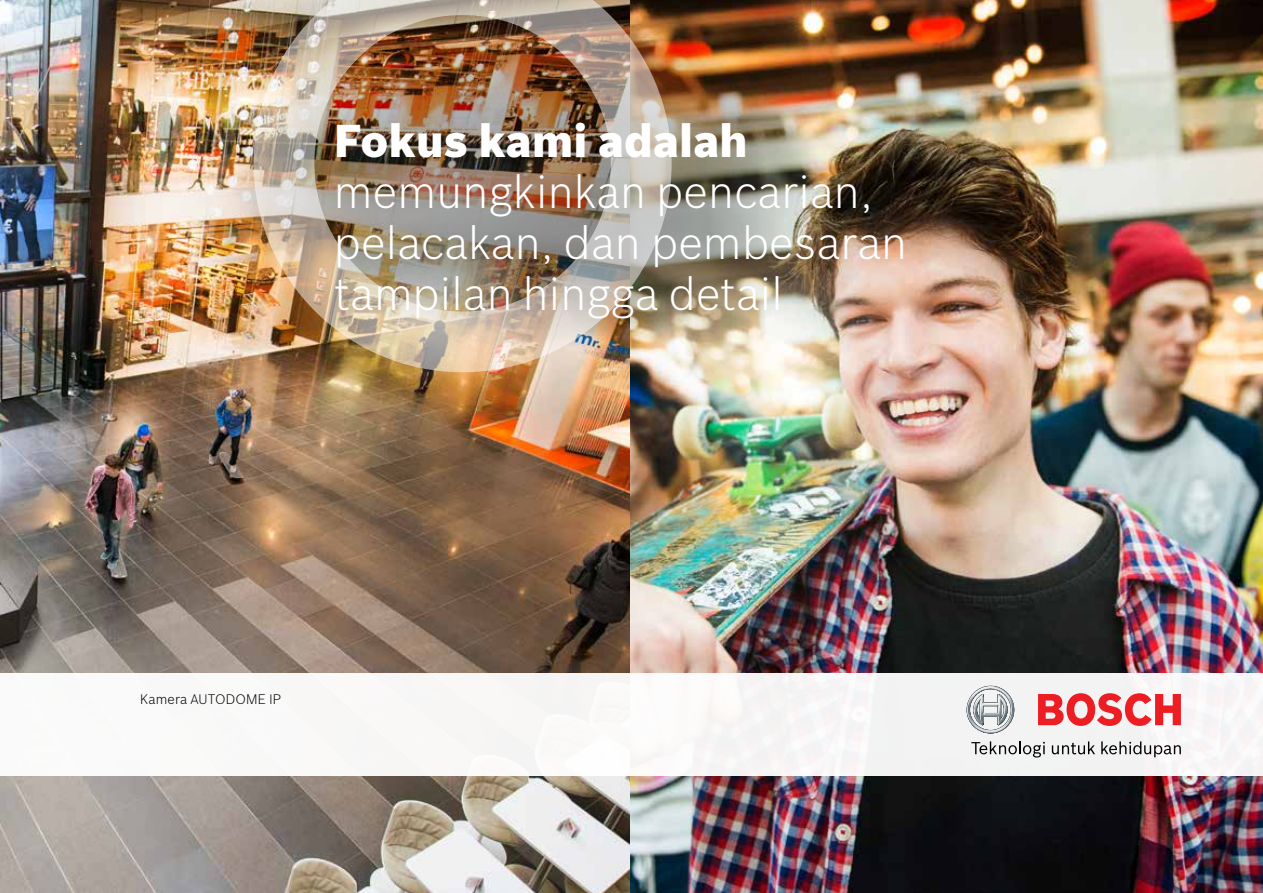
<style>
.page{position:relative;width:1263px;height:893px;background:#fff}
.page>*{position:absolute;margin:0;border:0;box-sizing:border-box;transform-origin:0 0}
.t1{font:300 45px/51px "Bosch Sans";letter-spacing:.005em;color:#fff}
.t2{font:900 45px "Bosch Sans";letter-spacing:.005em;color:#fff}
.t3{font:300 13.5px "Bosch Sans";letter-spacing:.01em;color:#000}
</style>
<div class="page">
<img style="left:0;top:0;width:630px;height:893px">
<img style="left:630px;top:0;width:633px;height:893px">
<div style="left:0;top:674px;width:1263px;height:102px;background:#f9f8f7"></div>
<svg style="left:966px;top:686px;width:48px;height:47px"></svg>
<svg style="left:1038px;top:693px;width:143px;height:33px"></svg>
<svg style="left:971px;top:741px;width:74px;height:16px"></svg>
<svg style="left:1052px;top:741px;width:43px;height:13px"></svg>
<svg style="left:1101px;top:741px;width:80px;height:16px"></svg>
<img style="left:231px;top:15px;width:592px;height:333px;border-radius:50%">
<svg style="left:349px;top:193px;width:485px;height:148px;background:#9a917f"></svg>
<img style="left:254px;top:0;width:418px;height:372px">
<p class="t2" style="left:334px;top:113px;width:415px">Fokus kami adalah</p>
<p class="t1" style="left:334px;top:166px;width:575px">memungkinkan pencarian, pelacakan, dan pembesaran tampilan hingga detail</p>
<p class="t3" style="left:140px;top:690px;width:143px">Kamera AUTODOME IP</p>
</div>
